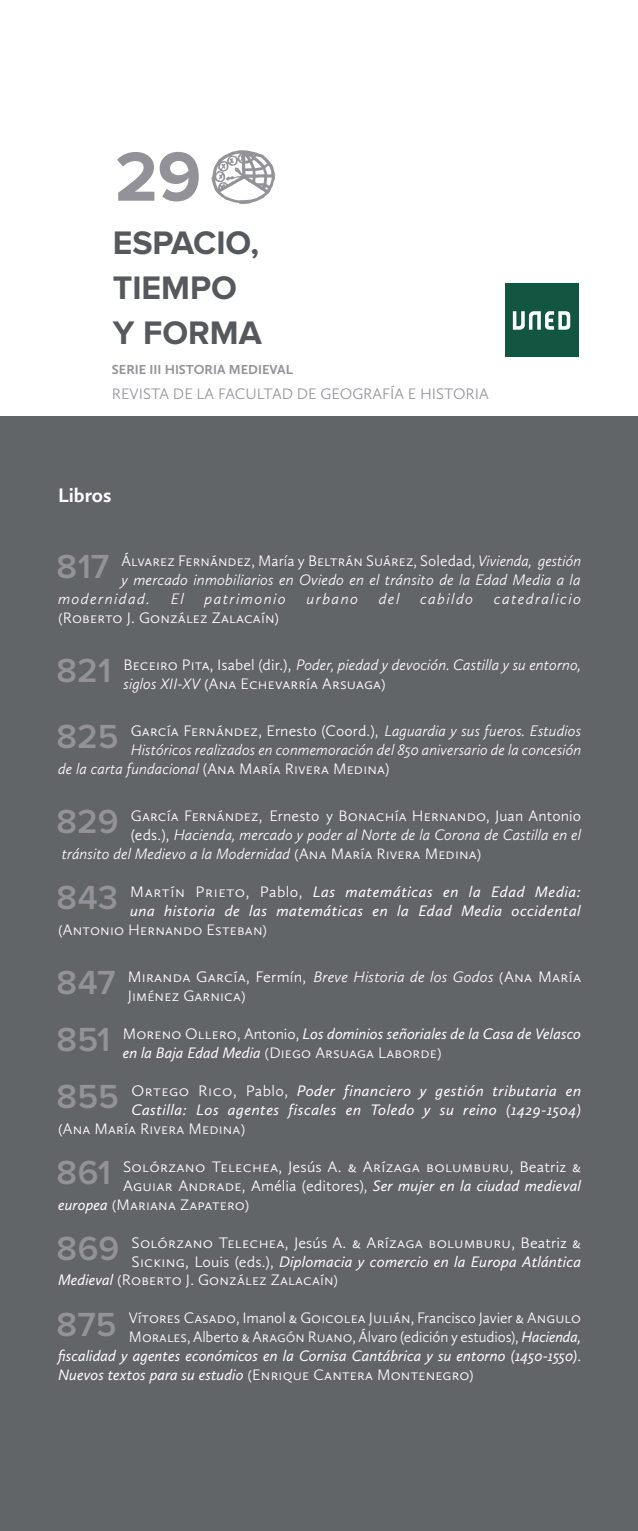
<style>
.page{position:relative;width:638px;height:1531px;background:#fff}
.page>*{position:absolute;margin:0;border:0;box-sizing:border-box;transform-origin:0 0}
.t1{font:700 72px "Proxima Nova";color:#929298}
.t2{font:700 33.75px/45px "Proxima Nova";color:#55585d}
.t3{font:700 20.25px "Calluna Sans";color:#fff}
.t4{font:300 15.75px/18.9px "Calluna Sans";letter-spacing:.01em;color:#fff}
.t5{font:italic 300 15.75px/18.9px "Calluna Sans";color:#fff}
.t6{font:italic 15.75px/18.9px "Calluna Sans";letter-spacing:.005em;color:#fff}
.t7{font:italic 15.75px/18.9px "Calluna Sans";letter-spacing:.025em;color:#fff;text-align:right}
.t8{font:italic 300 15.75px "Calluna Sans";letter-spacing:.08em;color:#fff}
.t9{font:300 15.75px "Calluna Sans";color:#929298}
.t10{font:700 13.5px "Calluna Sans";color:#929298}
.s1{font-family:"Proxima Nova";font-weight:600;font-size:34.65px;color:#929298}
.s2{font-style:italic}
.s3{font-style:normal}
.s4{font-weight:300;font-style:normal}
.s5{font-family:"Proxima Nova";font-weight:600;font-style:normal;font-size:34.65px;color:#929298}
.s6{font-weight:400;font-style:italic}
</style>
<div class="page">
<div style="left:505px;top:284px;width:73px;height:73px;background:#125642"></div>
<svg style="left:513px;top:311px;width:57px;height:19px"></svg>
<svg style="left:211px;top:150px;width:64px;height:54px"></svg>
<div style="left:0;top:417px;width:638px;height:1114px;background:#626568"></div>
<h1 class="t1" style="left:115px;top:135px;width:88px">29</h1>
<h2 class="t2" style="left:113px;top:221px;width:151px">ESPACIO,<br>TIEMPO<br>Y FORMA</h2>
<p class="t10" style="left:112px;top:361px;width:182px">SERIE III HISTORIA MEDIEVAL</p>
<p class="t9" style="left:112px;top:384px;width:378px">REVISTA DE LA FACULTAD DE GEOGRAFÍA E HISTORIA</p>
<p class="t3" style="left:58px;top:483px;width:55px">Libros</p>
<p class="t4" style="left:57px;top:551px;width:526px"><span class="s1">817</span> Álvarez Fernán dez, María y Be ltrán Suárez, Soledad, <span class="s2">Vivienda, gestión</span></p>
<p class="t5" style="left:122px;top:570px;width:461px">y mercado inmobiliarios en Oviedo en el tránsito de la Edad Media a la</p>
<p class="t8" style="left:58px;top:589px;width:94px">modernidad.</p>
<p class="t5" style="left:171px;top:589px;width:15px">El</p>
<p class="t8" style="left:204px;top:589px;width:83px">patrimonio</p>
<p class="t5" style="left:307px;top:589px;width:53px">urbano</p>
<p class="t5" style="left:379px;top:589px;width:22px">del</p>
<p class="t8" style="left:420px;top:589px;width:55px">cabildo</p>
<p class="t8" style="left:494px;top:589px;width:89px">catedralicio</p>
<p class="t4" style="left:58px;top:608px;width:41px">(Roberto</p>
<p class="t4" style="left:127px;top:608px;width:154px">J. Gon zález Zalacaín)</p>
<p class="t4" style="left:57px;top:655px;width:76px"><span class="s1">821</span> Beceiro</p>
<p class="t5" style="left:123px;top:655px;width:459px;text-indent:58px"><span class="s3">Pita, Isabel (dir.),</span> Poder, piedad y devoción. Castilla y su entorno, siglos XII-XV <span class="s3">(Ana Echevarría Arsua</span></p>
<p class="t4" style="left:364px;top:674px;width:23px">ga)</p>
<p class="t4" style="left:57px;top:721px;width:526px"><span class="s1">825</span> García Fern án dez, Ernesto (Coord.), <span class="s2">Laguardia y sus fueros. Estudios</span></p>
<p class="t5" style="left:131px;top:740px;width:452px">Históricos realizados en conmemoración del 850 aniversario de la concesión</p>
<p class="t5" style="left:58px;top:759px;width:256px">de la carta fundacional <span class="s3">(Ana María Ri vera</span></p>
<p class="t4" style="left:333px;top:759px;width:58px">Medina)</p>
<p class="t4" style="left:57px;top:806px;width:292px"><span class="s1">829</span> García Fernán dez, Ernesto y Bonac</p>
<p class="t4" style="left:385px;top:806px;width:49px">hía Hernan</p>
<p class="t4" style="left:467px;top:806px;width:116px">do, Juan Antonio</p>
<p class="t5" style="left:131px;top:825px;width:452px"><span class="s3">(eds.),</span> Hacienda, mercado y poder al Norte de la Corona de Castilla en el</p>
<p class="t5" style="left:62px;top:844px;width:344px">tránsito del Medievo a la Modernidad <span class="s3">(Ana María Ri vera</span></p>
<p class="t4" style="left:425px;top:844px;width:58px">Medina)</p>
<p class="t4" style="left:57px;top:882px;width:158px"><span class="s1">843</span> Martín Prieto</p>
<p class="t7" style="left:130px;top:882px;width:452px"><span class="s4">, Pablo,</span> Las matemáticas en la Edad Media:<br>una historia de las matemáticas en la Edad Media occidental</p>
<p class="t4" style="left:58px;top:920px;width:24px">(Antonio</p>
<p class="t4" style="left:128px;top:920px;width:21px">Hernan</p>
<p class="t4" style="left:183px;top:920px;width:86px">do Este ban)</p>
<p class="t4" style="left:57px;top:967px;width:94px"><span class="s1">847</span> Miran</p>
<p class="t4" style="left:128px;top:967px;width:454px;text-indent:45px">da García, Fermín, <span class="s2">Breve Historia de los Godos</span> (Ana María<br>Jiménez Garnica</p>
<p class="t4" style="left:241px;top:986px;width:6px">)</p>
<p class="t4" style="left:57px;top:1024px;width:90px"><span class="s1">851</span> Moreno</p>
<p class="t6" style="left:123px;top:1024px;width:460px;text-indent:63px"><span class="s4">Ollero , Antonio,</span> Los dominios señoriales de la Casa de Velasco en la Baja Edad Media <span class="s4">(Die go Arsua</span></p>
<p class="t4" style="left:357px;top:1043px;width:86px">ga Laborde)</p>
<p class="t7" style="left:57px;top:1081px;width:526px"><span class="s5">855</span> <span class="s4">Orte go Rico , Pablo,</span> Poder financiero y gestión tributaria en<br>Castilla: Los agentes fiscales en Toledo y su reino (1429-1504)</p>
<p class="t4" style="left:58px;top:1119px;width:112px">(Ana María Rivera</p>
<p class="t4" style="left:188px;top:1119px;width:58px">Medina)</p>
<p class="t4" style="left:57px;top:1157px;width:131px"><span class="s1">861</span> Solórzano</p>
<p class="t4" style="left:212px;top:1157px;width:371px">Telec hea, Jesús A. &amp; Arízaga bolum buru, Beatriz &amp;</p>
<p class="t4" style="left:123px;top:1176px;width:28px">Aguiar</p>
<p class="t6" style="left:178px;top:1176px;width:404px"><span class="s4">An dra de , Amélia (editores),</span> Ser mujer en la ciudad medieval</p>
<p class="t4" style="left:58px;top:1194px;width:81px"><span class="s6">europea</span> (Mariana</p>
<p class="t4" style="left:180px;top:1194px;width:19px">Zapatero</p>
<p class="t4" style="left:245px;top:1194px;width:6px">)</p>
<p class="t4" style="left:57px;top:1232px;width:138px"><span class="s1">869</span> Solórzano</p>
<p class="t4" style="left:219px;top:1232px;width:364px">Telec hea, Jesús A. &amp; Arízaga bolum buru, Beatriz &amp;</p>
<p class="t6" style="left:132px;top:1251px;width:451px"><span class="s4">Sic kin g, Louis (eds.),</span> Diplomacia y comercio en la Europa Atlántica</p>
<p class="t6" style="left:58px;top:1270px;width:100px">Medieval <span class="s4">(Roberto</span></p>
<p class="t4" style="left:186px;top:1270px;width:154px">J. Gon zález Zalacaín)</p>
<p class="t4" style="left:57px;top:1308px;width:94px"><span class="s1">875</span> Vítores</p>
<p class="t4" style="left:184px;top:1308px;width:137px">Casado, Imanol &amp; Goico</p>
<p class="t4" style="left:344px;top:1308px;width:237px">lea Ju lián, Francisco Javier &amp; An gu lo</p>
<p class="t6" style="left:58px;top:1327px;width:524px;text-align:justify;text-indent:294px"><span class="s4">, Álvaro (edición y estudios),</span> Hacienda, fiscalidad y agentes económicos en la Cornisa Cantábrica y su entorno (1450-1550)<span class="s4">.<br></span>Nuevos textos para su estudio <span class="s4">(Enri que Cantera</span></p>
<p class="t4" style="left:129px;top:1327px;width:198px">Morales, Alberto &amp; Aragón Ruano</p>
<p class="t4" style="left:377px;top:1365px;width:24px">Montene</p>
<p class="t4" style="left:442px;top:1365px;width:33px">gro)</p>
</div>
